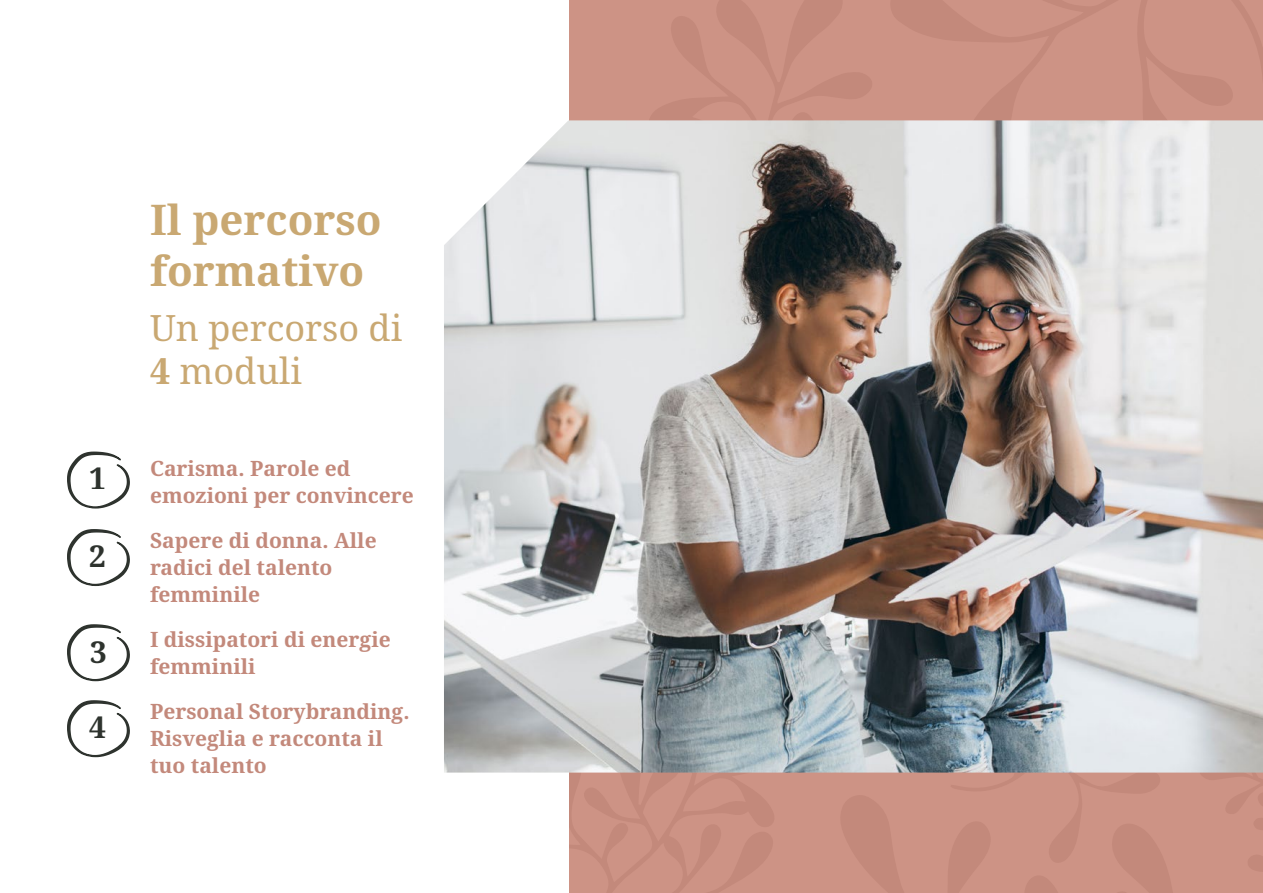
<style>
.page{position:relative;width:1263px;height:893px;background:#fff}
.page>*{position:absolute;margin:0;border:0;box-sizing:border-box;transform-origin:0 0}
.t1{font:700 42px/50.4px "Noto Serif";color:#c9a872}
.t2{font:36px/43.2px "Noto Serif";color:#c9a872}
.t3{font:700 30px "Noto Serif";color:#2e332e}
.t4{font:700 21px/27px "Noto Serif";color:#c3897b}
.s1{font-weight:700}
</style>
<div class="page">
<svg style="left:569px;top:773px;width:211px;height:120px;background:#c98f81"></svg>
<svg style="left:569px;top:0;width:319px;height:120px;background:#ca9082"></svg>
<svg style="left:888px;top:0;width:375px;height:120px;background:#cb9183"></svg>
<svg style="left:780px;top:773px;width:483px;height:120px;background:#ca9082"></svg>
<img style="left:444px;top:120px;width:819px;height:653px">
<svg style="left:67px;top:451px;width:63px;height:58px"></svg>
<svg style="left:67px;top:529px;width:63px;height:58px"></svg>
<svg style="left:67px;top:624px;width:63px;height:58px"></svg>
<svg style="left:67px;top:700px;width:63px;height:58px"></svg>
<h3 class="t3" style="left:89px;top:457px;width:18px">1</h3>
<h3 class="t3" style="left:89px;top:535px;width:18px">2</h3>
<h3 class="t3" style="left:90px;top:631px;width:18px">3</h3>
<h3 class="t3" style="left:89px;top:706px;width:18px">4</h3>
<h1 class="t1" style="left:150px;top:196px;width:233px">Il percorso formativo</h1>
<h2 class="t2" style="left:150px;top:308px;width:254px">Un percorso di<br><span class="s1">4</span> moduli</h2>
<p class="t4" style="left:150px;top:455px;width:265px">Carisma. Parole ed emozioni per convincere</p>
<p class="t4" style="left:150px;top:527px;width:228px">Sapere di donna. Alle radici del talento femminile</p>
<p class="t4" style="left:150px;top:626px;width:242px">I dissipatori di energie femminili</p>
<p class="t4" style="left:150px;top:698px;width:261px">Personal Storybranding.<br>Risveglia e racconta il tuo talento</p>
</div>
